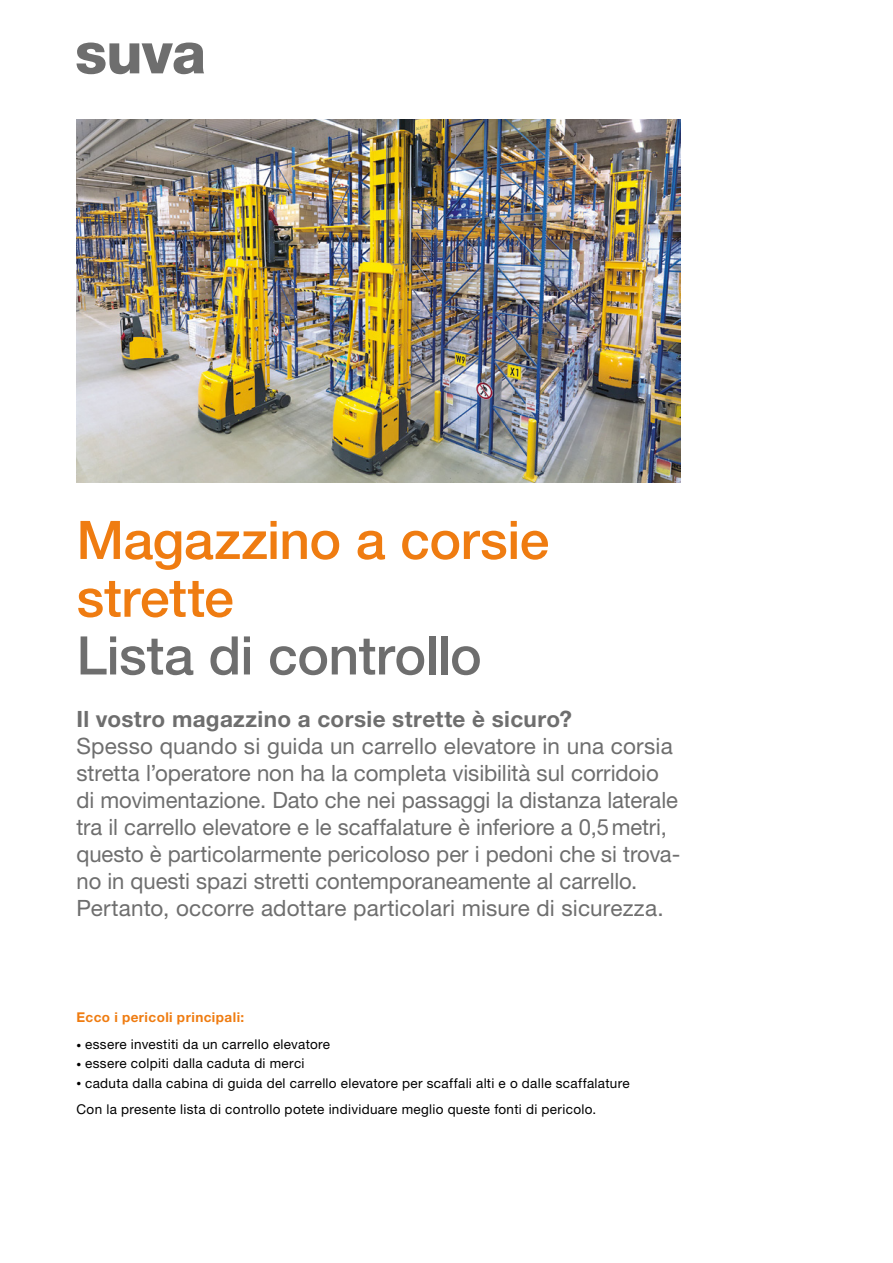
<style>
.page{position:relative;width:893px;height:1263px;background:#fff}
.page>*{position:absolute;margin:0;border:0;box-sizing:border-box;transform-origin:0 0}
.t1{font:500 53.25px/57.8px "Helvetica Neue LT Std";letter-spacing:-.01em;color:#ef7c11}
.t2{font:500 53.25px "Helvetica Neue LT Std";letter-spacing:-.01em;color:#6e6e6e}
.t3{font:22.5px/27px "Helvetica Neue LT Std";color:#6e6e6e}
.t4{font:700 22.5px "Helvetica Neue LT Std";letter-spacing:.015em;color:#6e6e6e}
.t5{font:13.5px/26.5px "Helvetica Neue LT Std";letter-spacing:.025em;color:#000}
.t6{font:700 13.5px "Helvetica Neue LT Std";letter-spacing:.03em;color:#ef7c11}
.s1{font-weight:300;font-size:9.75px}
</style>
<div class="page">
<svg style="left:77px;top:43px;width:127px;height:31px"></svg>
<img style="left:77px;top:119px;width:603px;height:364px">
<h1 class="t1" style="left:77px;top:511px;width:474px">Magazzino a corsie strette</h1>
<h1 class="t2" style="left:77px;top:624px;width:407px">Lista di controllo</h1>
<p class="t4" style="left:77px;top:705px;width:497px">Il vostro magazzino a corsie strette è sicuro?</p>
<p class="t3" style="left:77px;top:732px;width:605px">Spesso quando si guida un carrello elevatore in una corsia stretta l’operatore non ha la completa visibilità sul corridoio di movimentazione. Dato che nei passaggi la distanza laterale tra il carrello elevatore e le scaffalature è inferiore a 0,5metri, questo è particolarmente pericoloso per i pedoni che si trova&shy;no in questi spazi stretti contemporaneamente al carrello.<br>Pertanto, occorre adottare particolari misure di sicurezza.</p>
<p class="t6" style="left:77px;top:1008px;width:169px">Ecco i pericoli principali:</p>
<p class="t5" style="left:77px;top:1031px;width:255px"><span class="s1">•</span> essere investiti da un carrello elevatore</p>
<p class="t5" style="left:77px;top:1050px;width:230px"><span class="s1">•</span> essere colpiti dalla caduta di merci</p>
<p class="t5" style="left:77px;top:1069px;width:555px"><span class="s1">•</span> caduta dalla cabina di guida del carrello elevatore per scaffali alti e o dalle scaffalature<br>Con la presente lista di controllo potete individuare meglio queste fonti di pericolo.</p>
</div>
